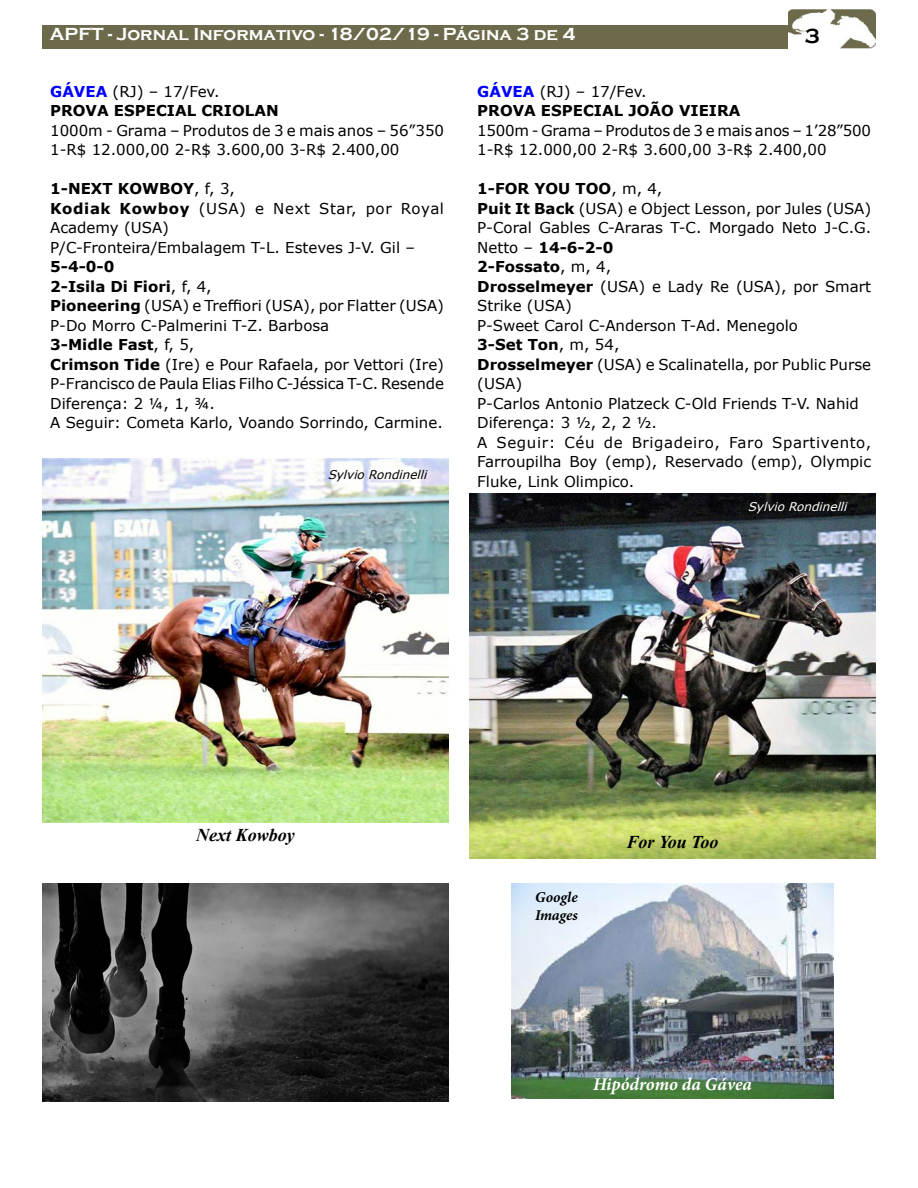
<style>
.page{position:relative;width:918px;height:1188px;background:#fff}
.page>*{position:absolute;margin:0;border:0;box-sizing:border-box;transform-origin:0 0}
.t1{font:700 21px "Copperplate Gothic";color:#000}
.t2{font:700 18px "Copperplate Gothic";color:#fff}
.t3{font:italic 700 18px "Times New Roman";color:#000}
.t4{font:italic 700 18px "Minion Pro";letter-spacing:-.005em;color:#fff}
.t5{font:15px/19.5px "Verdana";color:#000}
.t6{font:700 15px/19.5px "Verdana";color:#000}
.t7{font:italic 700 15px/18px "Minion Pro";color:#000}
.t8{font:italic 12px "Verdana";color:#fff}
.t9{font:italic 12px "Verdana";color:#000}
.s1{color:#00f}
.s2{font-weight:400}
.s3{font-weight:700}
</style>
<div class="page">
<div style="left:43px;top:25px;width:746px;height:24px;background:#6c6a4a"></div>
<img style="left:789px;top:10px;width:87px;height:39px">
<img style="left:43px;top:884px;width:405px;height:218px">
<img style="left:511px;top:884px;width:323px;height:214px">
<img style="left:43px;top:458px;width:405px;height:365px">
<img style="left:470px;top:494px;width:405px;height:364px">
<p class="t2" style="left:50px;top:24px;width:527px">APFT - Jornal Informativo - 18/02/19 - Página 3 de 4</p>
<h1 class="t1" style="left:805px;top:25px;width:16px">3</h1>
<p class="t6" style="left:50px;top:81px;width:230px"><span class="s1">GÁVEA</span> <span class="s2">(RJ) – 17/Fev.<br></span>PROVA ESPECIAL CRIOLAN</p>
<p class="t5" style="left:50px;top:120px;width:395px">1000m - Grama – Produtos de 3 e mais anos – 56”350<br>1-R$ 12.000,00 2-R$ 3.600,00 3-R$ 2.400,00</p>
<p class="t5" style="left:50px;top:179px;width:395px"><span class="s3">1-NEXT KOWBOY</span>, f, 3,<br><span class="s3">Kodiak Kowboy</span> (USA) e Next Star, por Royal<br>Academy (USA)<br>P/C-Fronteira/Embalagem T-L. Esteves J-V. Gil –</p>
<p class="t5" style="left:50px;top:257px;width:395px"><span class="s3">5-4-0-0<br>2-Isila Di Fiori</span>, f, 4,<br><span class="s3">Pioneering</span> (USA) e Treffiori (USA), por Flatter (USA)<br>P-Do Morro C-Palmerini T-Z. Barbosa<br><span class="s3">3-Midle Fast</span>, f, 5,<br><span class="s3">Crimson Tide</span> (Ire) e Pour Rafaela, por Vettori (Ire)<br>P-Francisco de Paula Elias Filho C-Jéssica T-C. Resende Diferença: 2 ¼, 1, ¾.<br>A Seguir: Cometa Karlo, Voando Sorrindo, Carmine.</p>
<p class="t9" style="left:328px;top:466px;width:104px">SylvioRondinelli</p>
<p class="t6" style="left:477px;top:81px;width:265px"><span class="s1">GÁVEA</span> <span class="s2">(RJ) – 17/Fev.<br></span>PROVA ESPECIAL JOÃO VIEIRA</p>
<p class="t5" style="left:477px;top:120px;width:395px">1500m - Grama – Produtos de 3 e mais anos – 1’28”500<br>1-R$ 12.000,00 2-R$ 3.600,00 3-R$ 2.400,00</p>
<p class="t5" style="left:477px;top:179px;width:395px"><span class="s3">1-FOR YOU TOO</span>, m, 4,<br><span class="s3">Puit It Back</span> (USA) e Object Lesson, por Jules (USA)<br>P-Coral Gables C-Araras T-C. Morgado Neto J-C.G.<br>Netto – <span class="s3">14-6-2-0<br>2-Fossato</span>, m, 4,<br><span class="s3">Drosselmeyer</span> (USA) e Lady Re (USA), por Smart<br>Strike (USA)<br>P-Sweet Carol C-Anderson T-Ad. Menegolo<br><span class="s3">3-Set Ton</span>, m, 54,<br><span class="s3">Drosselmeyer</span> (USA) e Scalinatella, por Public Purse (USA)<br>P-Carlos Antonio Platzeck C-Old Friends T-V. Nahid<br>Diferença: 3 ½, 2, 2 ½.<br>A Seguir: Céu de Brigadeiro, Faro Spartivento,<br>Farroupilha Boy (emp), Reservado (emp), Olympic<br>Fluke, Link Olimpico.</p>
<p class="t8" style="left:748px;top:499px;width:104px">SylvioRondinelli</p>
<p class="t3" style="left:196px;top:823px;width:100px">Next Kowboy</p>
<p class="t7" style="left:535px;top:887px;width:44px">Google<br>Images</p>
<p class="t3" style="left:626px;top:829px;width:94px">For You Too</p>
<p class="t4" style="left:593px;top:1071px;width:160px">Hipódromo da Gávea</p>
</div>
